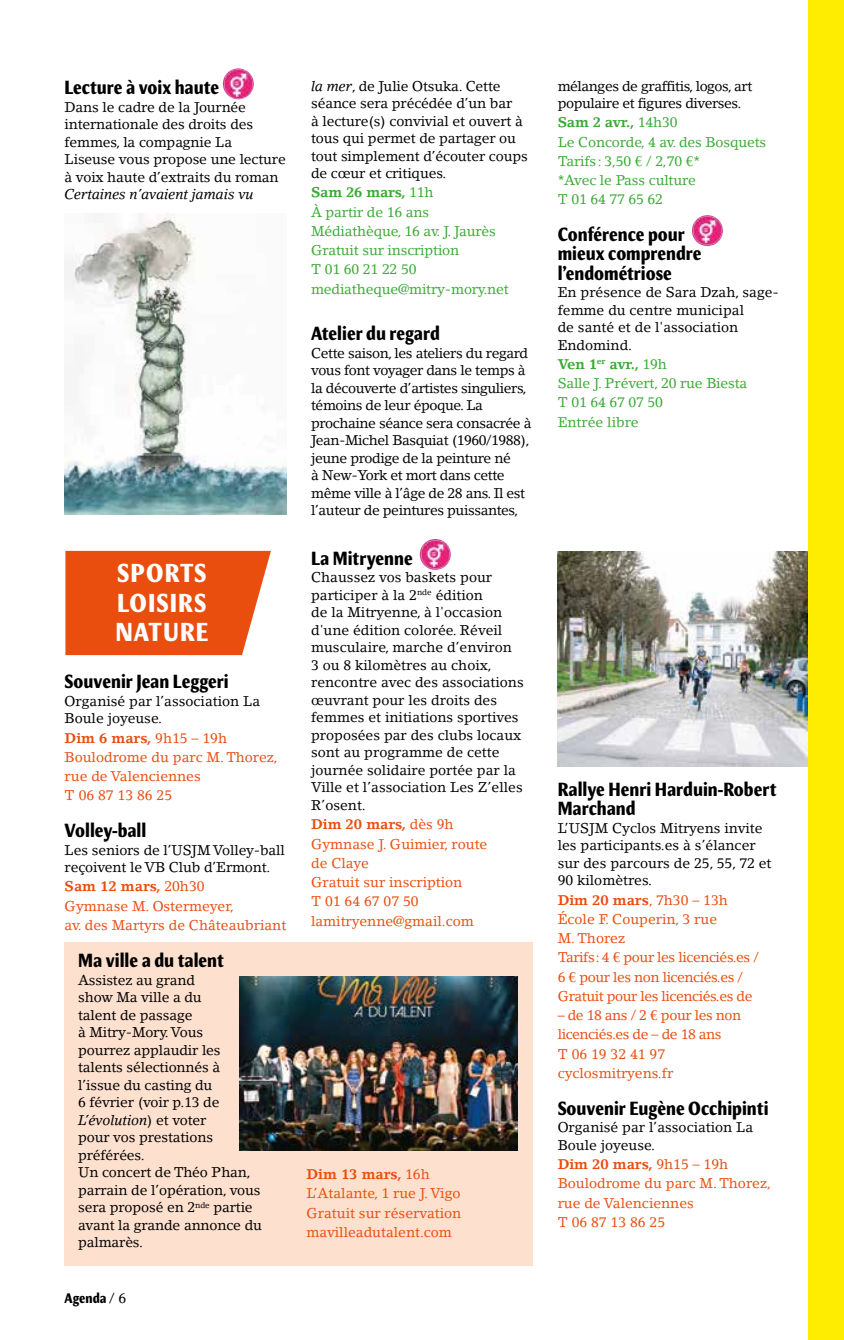
<style>
.page{position:relative;width:844px;height:1340px;background:#fff}
.page>*{position:absolute;margin:0;border:0;box-sizing:border-box;transform-origin:0 0}
.t1{font:700 condensed 26.25px/29.8px "Meadow Pro";letter-spacing:.04em;color:#fff;text-align:justify}
.t2{font:700 condensed 19.25px/19.2px "Meadow Pro";color:#000}
.t3{font:14px/17.5px "Lino Letter";letter-spacing:-.01em;color:#000}
.t4{font:14px/19.2px "Lino Letter";color:#e94e0f}
.t5{font:14px/17.5px "Lino Letter";letter-spacing:-.03em;color:#000}
.t6{font:14px/19.2px "Lino Letter";letter-spacing:-.01em;color:#3aaa35}
.t7{font:14px/19.2px "Lino Letter";letter-spacing:-.03em;color:#e94e0f}
.t8{font:italic 14px "Lino Letter";letter-spacing:-.01em;color:#000}
.t9{font:700 condensed 14px "Meadow Pro";color:#000}
.s1{font-weight:700}
.s2{font-style:italic}
.s3{font-family:"Lino Letter";font-weight:400;font-stretch:normal}
</style>
<div class="page">
<svg style="left:65px;top:551px;width:206px;height:104px;background:#ea5a20"></svg>
<img style="left:419px;top:539px;width:31px;height:31px;border-radius:15px">
<img style="left:223px;top:68px;width:31px;height:31px;border-radius:15px">
<img style="left:691px;top:215px;width:31px;height:31px;border-radius:15px">
<div style="left:64px;top:942px;width:468px;height:323px;background:#fde0ce"></div>
<img style="left:557px;top:551px;width:250px;height:215px">
<img style="left:64px;top:213px;width:222px;height:301px">
<img style="left:240px;top:976px;width:278px;height:174px">
<div style="left:807px;top:0;width:36px;height:1339px;background:#ffed00"></div>
<h2 class="t2" style="left:64px;top:78px;width:156px">Lecture à voix haute</h2>
<p class="t3" style="left:64px;top:98px;width:223px">Dans le cadre de la Journée internationale des droits des femmes, la compagnie La<br>Liseuse vous propose une lecture à voix haute d’extraits du roman</p>
<p class="t8" style="left:64px;top:186px;width:191px">Certaines n’avaient jamais vu</p>
<h1 class="t1" style="left:115px;top:558px;width:95px">SPORTS LOISIRS NATURE</h1>
<h2 class="t2" style="left:65px;top:672px;width:165px">Souvenir Jean Leggeri</h2>
<p class="t3" style="left:65px;top:692px;width:197px">Organisé par l’association La<br>Boule joyeuse.</p>
<p class="t4" style="left:65px;top:728px;width:215px"><span class="s1">Dim 6 mars,</span> 9h15 – 19h<br>Boulodrome du parc M. Thorez, rue de Valenciennes<br>T 06 87 13 86 25</p>
<h2 class="t2" style="left:65px;top:820px;width:83px">Volley-ball</h2>
<p class="t3" style="left:65px;top:840px;width:222px">Les seniors de l’USJM Volley-ball reçoivent le VB Club d’Ermont.</p>
<p class="t4" style="left:65px;top:876px;width:223px"><span class="s1">Sam 12 mars,</span> 20h30<br>Gymnase M. Ostermeyer,<br>av. des Martyrs de Châteaubriant</p>
<h2 class="t2" style="left:78px;top:951px;width:147px">Ma ville a du talent</h2>
<p class="t3" style="left:78px;top:971px;width:185px">Assistez au grand<br>show Ma ville a du<br>talent de passage<br>à Mitry-Mory. Vous<br>pourrez applaudir les talents sélectionnés à l’issue du casting du<br>6 février (voir p.13 de<br><span class="s2">L’évolution</span>) et voter<br>pour vos prestations préférées.<br>Un concert de Théo Phan, parrain de l’opération, vous sera proposé en 2<sup>nde</sup> partie avant la grande annonce du palmarès.</p>
<p class="t9" style="left:64px;top:1290px;width:63px">Agenda <span class="s3">/ 6</span></p>
<p class="t3" style="left:311px;top:77px;width:218px"><span class="s2">la mer</span>, de Julie Otsuka. Cette séance sera précédée d’un bar<br>à lecture(s) convivial et ouvert à tous qui permet de partager ou tout simplement d’écouter coups de cœur et critiques.</p>
<p class="t6" style="left:311px;top:183px;width:199px"><span class="s1">Sam 26 mars,</span> 11h<br>À partir de 16 ans<br>Médiathèque, 16 av. J. Jaurès<br>Gratuit sur inscription<br>T 01 60 21 22 50 mediatheque@mitry-mory.net</p>
<h2 class="t2" style="left:311px;top:324px;width:130px">Atelier du regard</h2>
<p class="t5" style="left:311px;top:344px;width:222px">Cette saison, les ateliers du regard vous font voyager dans le temps à la découverte d’artistes singuliers, témoins de leur époque. La prochaine séance sera consacrée à Jean-Michel Basquiat (1960/1988), jeune prodige de la peinture né<br>à New-York et mort dans cette même ville à l’âge de 28 ans. Il est l’auteur de peintures puissantes,</p>
<h2 class="t2" style="left:311px;top:548px;width:103px">La Mitryenne</h2>
<p class="t3" style="left:311px;top:568px;width:214px">Chaussez vos baskets pour participer à la 2<sup>nde</sup> édition<br>de la Mitryenne, à l'occasion d'une édition colorée. Réveil musculaire, marche d’environ<br>3 ou 8 kilomètres au choix, rencontre avec des associations œuvrant pour les droits des femmes et initiations sportives proposées par des clubs locaux sont au programme de cette journée solidaire portée par la<br>Ville et l’association Les Z’elles<br>R’osent.</p>
<p class="t4" style="left:311px;top:814px;width:178px"><span class="s1">Dim 20 mars,</span> dès 9h<br>Gymnase J. Guimier, route de Claye<br>Gratuit sur inscription<br>T 01 64 67 07 50 lamitryenne@gmail.com</p>
<p class="t4" style="left:306px;top:1164px;width:156px"><span class="s1">Dim 13 mars,</span> 16h<br>L’Atalante, 1 rue J. Vigo<br>Gratuit sur réservation mavilleadutalent.com</p>
<p class="t5" style="left:557px;top:77px;width:196px">mélanges de graffitis, logos, art populaire et figures diverses.</p>
<p class="t6" style="left:557px;top:113px;width:210px"><span class="s1">Sam 2 avr.,</span> 14h30<br>Le Concorde, 4 av. des Bosquets<br>Tarifs: 3,50 € / 2,70 €*<br>*Avec le Pass culture<br>T 01 64 77 65 62</p>
<h2 class="t2" style="left:557px;top:225px;width:145px">Conférence pour mieux comprendre l’endométriose</h2>
<p class="t3" style="left:557px;top:283px;width:223px">En présence de Sara Dzah, sage&shy;femme du centre municipal<br>de santé et de l'association<br>Endomind.</p>
<p class="t6" style="left:557px;top:354px;width:191px"><span class="s1">Ven 1</span><sup>er</sup> <span class="s1">avr.,</span> 19h<br>Salle J. Prévert, 20 rue Biesta<br>T 01 64 67 07 50<br>Entrée libre</p>
<h2 class="t2" style="left:557px;top:780px;width:220px">Rallye Henri Harduin-Robert<br>Marchand</h2>
<p class="t3" style="left:557px;top:819px;width:215px">L’USJM Cyclos Mitryens invite les participants.es à s’élancer sur des parcours de 25, 55, 72 et<br>90 kilomètres.</p>
<p class="t7" style="left:557px;top:890px;width:202px"><span class="s1">Dim 20 mars</span>, 7h30 – 13h<br>École F. Couperin, 3 rue<br>M. Thorez<br>Tarifs: 4 € pour les licenciés.es /<br>6 € pour les non licenciés.es /<br>Gratuit pour les licenciés.es de</p>
<p class="t7" style="left:557px;top:1005px;width:185px">– de 18 ans / 2 € pour les non licenciés.es de – de 18 ans<br>T 06 19 32 41 97 cyclosmitryens.fr</p>
<h2 class="t2" style="left:557px;top:1098px;width:212px">Souvenir Eugène Occhipinti</h2>
<p class="t3" style="left:557px;top:1118px;width:197px">Organisé par l’association La<br>Boule joyeuse.</p>
<p class="t4" style="left:557px;top:1154px;width:215px"><span class="s1">Dim 20 mars,</span> 9h15 – 19h<br>Boulodrome du parc M. Thorez, rue de Valenciennes<br>T 06 87 13 86 25</p>
</div>
